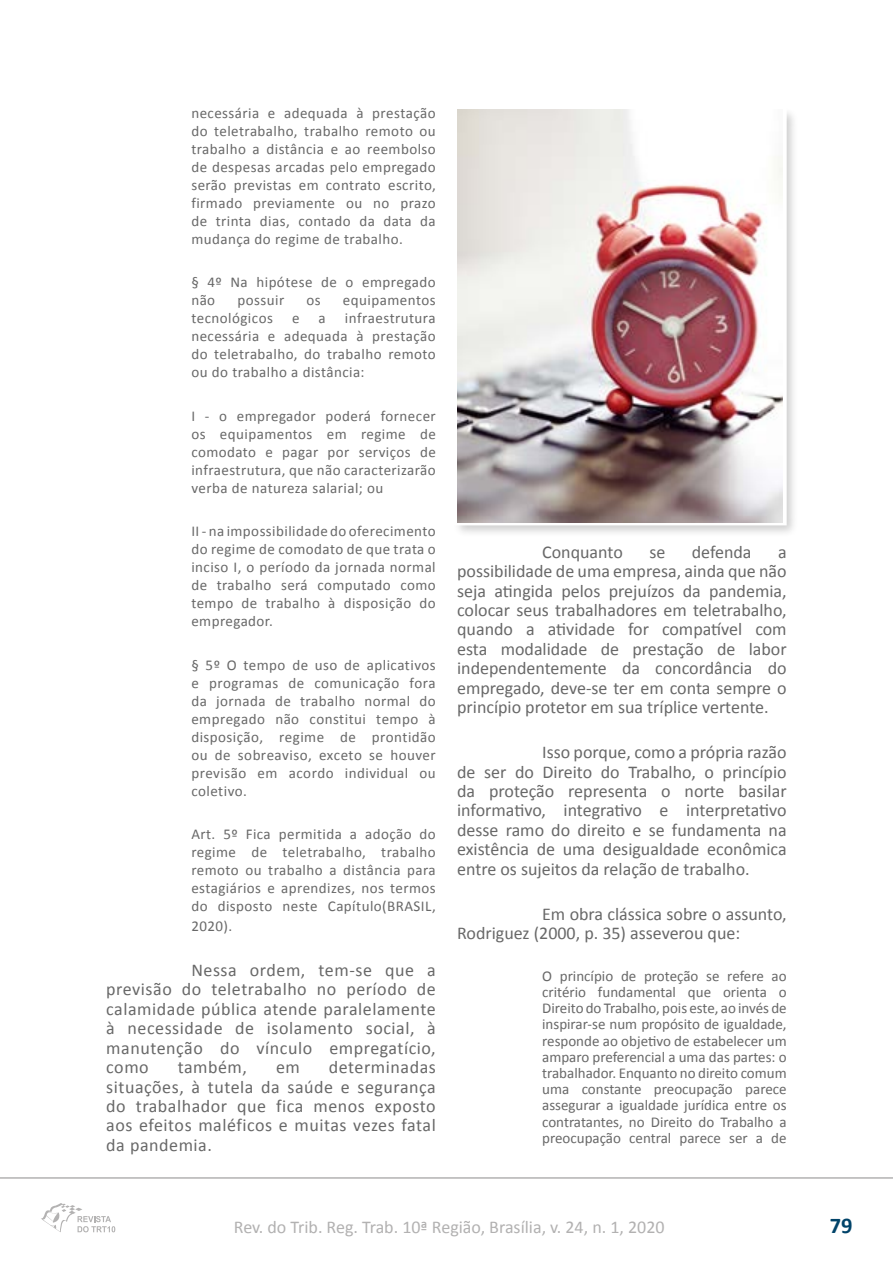
<style>
.page{position:relative;width:893px;height:1263px;background:#fff}
.page>*{position:absolute;margin:0;border:0;box-sizing:border-box;transform-origin:0 0}
.t1{font:700 22.5px "Calibri";color:#004369}
.t2{font:18px/19.4px "Calibri";color:#686868;text-align:justify}
.t3{font:18px "Calibri";color:#b2b1b1}
.t4{font:15px/18px "Calibri";letter-spacing:.03em;color:#686868;text-align:justify}
</style>
<div class="page">
<hr style="left:0;top:1177px;width:893px;height:2px;background:#b3b2b2">
<svg style="left:41px;top:1203px;width:74px;height:30px"></svg>
<div style="left:452px;top:106px;width:347px;height:431px;background:#000;opacity:.2"></div>
<div style="left:453px;top:106px;width:334px;height:419px;border:4px solid #fff"></div>
<img style="left:457px;top:110px;width:326px;height:412px">
<p class="t4" style="left:191px;top:104px;width:246px">necessária e adequada à prestação do teletrabalho, trabalho remoto ou trabalho a distância e ao reembolso de despesas arcadas pelo empregado serão previstas em contrato escrito, firmado previamente ou no prazo de trinta dias, contado da data da mudança do regime de trabalho.</p>
<p class="t4" style="left:191px;top:273px;width:246px">§ 4º Na hipótese de o empregado não</p>
<p class="t4" style="left:237px;top:291px;width:48px">possuir</p>
<p class="t4" style="left:306px;top:291px;width:16px">os</p>
<p class="t4" style="left:343px;top:291px;width:94px">equipamentos</p>
<p class="t4" style="left:191px;top:309px;width:83px">tecnológicos</p>
<p class="t4" style="left:292px;top:309px;width:9px">e</p>
<p class="t4" style="left:319px;top:309px;width:9px">a</p>
<p class="t4" style="left:191px;top:309px;width:246px;text-indent:154px">infraestrutura necessária e adequada à prestação do teletrabalho, do trabalho remoto ou do trabalho a distância:</p>
<p class="t4" style="left:191px;top:407px;width:246px">I - o empregador poderá fornecer os equipamentos em regime de comodato e pagar por serviços de infraestrutura, que não caracterizarão verba de natureza salarial; ou</p>
<p class="t4" style="left:191px;top:522px;width:246px">II - na impossibilidade do oferecimento do regime de comodato de que trata o inciso I, o período da jornada normal de trabalho será computado como tempo de trabalho à disposição do empregador.</p>
<p class="t4" style="left:191px;top:656px;width:246px">§ 5º O tempo de uso de aplicativos e programas de comunicação fora da jornada de trabalho normal do empregado não constitui tempo à disposição, regime de prontidão ou de sobreaviso, exceto se houver previsão em acordo individual ou coletivo.</p>
<p class="t4" style="left:191px;top:825px;width:246px">Art. 5º Fica permitida a adoção do regime de teletrabalho, trabalho remoto ou trabalho a distância para estagiários e aprendizes, nos termos do disposto neste Capítulo(BRASIL,</p>
<p class="t4" style="left:191px;top:917px;width:42px">2020).</p>
<p class="t2" style="left:106px;top:960px;width:331px;text-indent:85px">Nessa ordem, tem-se que a previsão do teletrabalho no período de calamidade pública atende paralelamente à necessidade de isolamento social, à manutenção do vínculo empregatício, como</p>
<p class="t2" style="left:178px;top:1057px;width:71px">também,</p>
<p class="t2" style="left:276px;top:1057px;width:25px">em</p>
<p class="t2" style="left:106px;top:1057px;width:331px;text-indent:223px">determinadas situações, à tutela da saúde e segurança do trabalhador que fica menos exposto aos efeitos maléficos e muitas vezes fatal da pandemia.</p>
<p class="t2" style="left:542px;top:542px;width:82px">Conquanto</p>
<p class="t2" style="left:649px;top:542px;width:18px">se</p>
<p class="t2" style="left:692px;top:542px;width:61px">defenda</p>
<p class="t2" style="left:457px;top:542px;width:331px;text-indent:321px">a possibilidade de uma empresa, ainda que não seja atingida pelos prejuízos da pandemia, colocar seus trabalhadores em teletrabalho, quando a atividade for compatível com esta modalidade de prestação de labor independentemente da concordância do empregado, deve-se ter em conta sempre o princípio protetor em sua tríplice vertente.</p>
<p class="t2" style="left:457px;top:742px;width:331px;text-indent:85px">Isso porque, como a própria razão de ser do Direito do Trabalho, o princípio da proteção representa o norte basilar informativo, integrativo e interpretativo desse ramo do direito e se fundamenta na existência de uma desigualdade econômica entre os sujeitos da relação de trabalho.</p>
<p class="t2" style="left:457px;top:904px;width:331px;text-indent:85px">Em obra clássica sobre o assunto,<br>Rodriguez (2000, p. 35) asseverou que:</p>
<p class="t4" style="left:542px;top:968px;width:246px;line-height:16.2px">O princípio de proteção se refere ao critério fundamental que orienta o Direito do Trabalho, pois este, ao invés de inspirar-se num propósito de igualdade, responde ao objetivo de estabelecer um amparo preferencial a uma das partes: o trabalhador. Enquanto no direito comum uma constante preocupação parece assegurar a igualdade jurídica entre os contratantes, no Direito do Trabalho a preocupação central parece ser a de</p>
<p class="t3" style="left:234px;top:1215px;width:432px">Rev. do Trib. Reg. Trab. 10ª Região, Brasília, v. 24, n. 1, 2020</p>
<h1 class="t1" style="left:830px;top:1211px;width:24px">79</h1>
</div>
